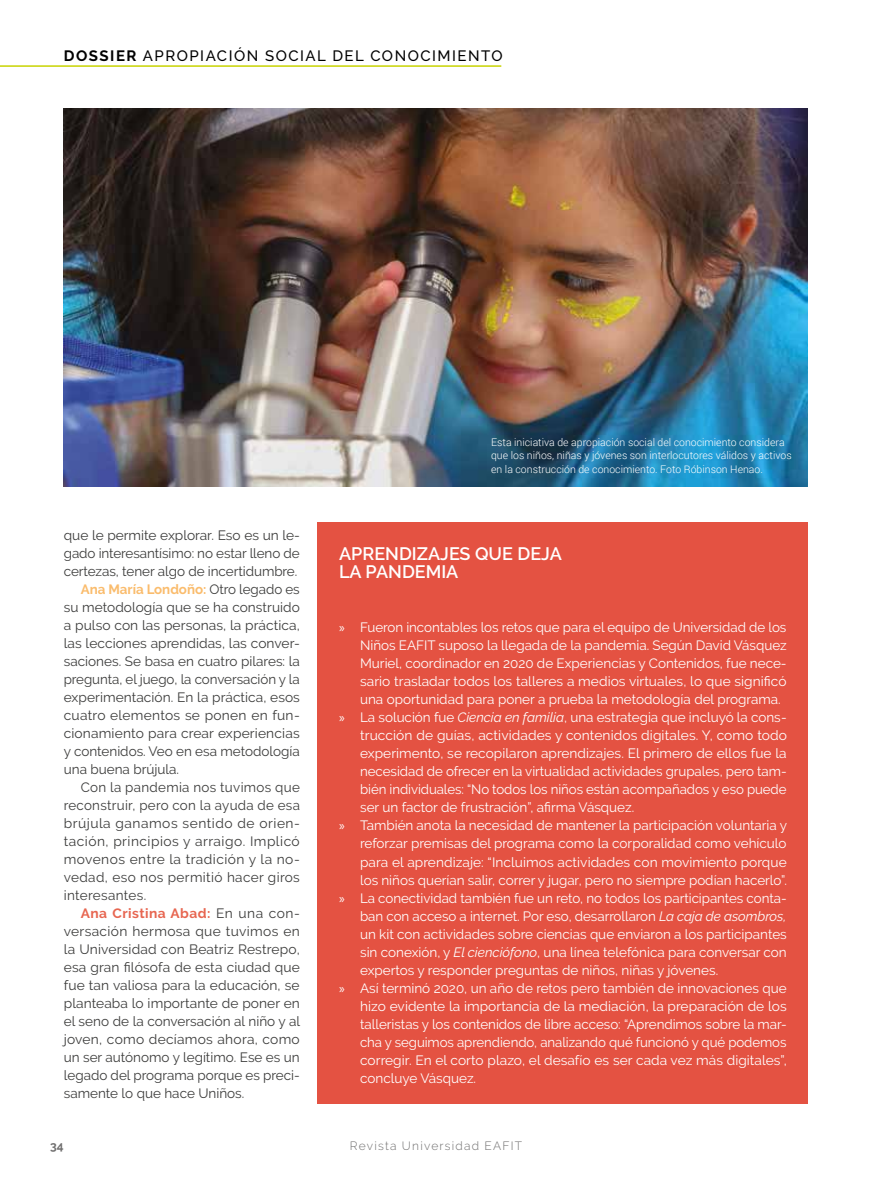
<style>
.page{position:relative;width:893px;height:1191px;background:#fff}
.page>*{position:absolute;margin:0;border:0;box-sizing:border-box;transform-origin:0 0}
.t1{font:600 18px/18px "Raleway";color:#fff}
.t2{font:500 15px "Raleway";letter-spacing:.1em;color:#000}
.t3{font:13.5px "Raleway";color:#fff}
.t4{font:13.5px "Raleway";letter-spacing:.005em;color:#3c3c3b}
.t5{font:13.5px "Raleway";letter-spacing:.025em;color:#3c3c3b}
.t6{font:13.5px "Raleway";letter-spacing:.035em;color:#3c3c3b}
.t7{font:13.5px "Raleway";letter-spacing:.03em;color:#3c3c3b}
.t8{font:700 13.5px "Raleway";color:#fabc6d}
.t9{font:700 13.5px "Raleway";letter-spacing:.03em;color:#e76651}
.t10{font:300 12px "Raleway";letter-spacing:.1em;color:#706f6f}
.t11{font:700 12px "Raleway";color:#706f6f}
.t12{font:300 10.5px/13.5px "Roboto";color:#fff}
.s1{font-weight:700}
.s2{font-weight:400;color:#3c3c3b}
.s3{font-family:"Myriad Pro"}
.s4{font-style:italic}
</style>
<div class="page">
<img style="left:64px;top:108px;width:744px;height:378px">
<div style="left:318px;top:522px;width:490px;height:581px;background:#e45242"></div>
<hr style="left:0;top:65px;width:501px;height:2px;background:#c8d300">
<p class="t2" style="left:64px;top:47px;width:441px"><span class="s1">DOSSIER</span> APROPIACIÓN SOCIAL DEL CONOCIMIENTO</p>
<p class="t4" style="left:64px;top:527px;width:238px">que le permite explorar. Eso es un le-</p>
<p class="t4" style="left:64px;top:545px;width:237px">gado interesantísimo: no estar lleno de</p>
<p class="t4" style="left:64px;top:563px;width:235px">certezas, tener algo de incertidumbre.</p>
<p class="t8" style="left:81px;top:582px;width:220px">Ana María Londoño: <span class="s2">Otro legado es</span></p>
<p class="t4" style="left:64px;top:599px;width:238px">su metodología que se ha construido</p>
<p class="t4" style="left:64px;top:617px;width:238px">a pulso con las personas, la práctica,</p>
<p class="t4" style="left:64px;top:635px;width:238px">las lecciones aprendidas, las conver-</p>
<p class="t4" style="left:64px;top:653px;width:238px">saciones. Se basa en cuatro pilares: la</p>
<p class="t4" style="left:64px;top:671px;width:238px">pregunta, el juego, la conversación y la</p>
<p class="t4" style="left:64px;top:689px;width:238px">experimentación. En la práctica, esos</p>
<p class="t4" style="left:64px;top:707px;width:238px">cuatro elementos se ponen en fun-</p>
<p class="t4" style="left:64px;top:725px;width:237px">cionamiento para crear experiencias</p>
<p class="t4" style="left:64px;top:743px;width:238px">y contenidos. Veo en esa metodología</p>
<p class="t4" style="left:64px;top:761px;width:117px">una buena brújula.</p>
<p class="t5" style="left:81px;top:779px;width:221px">Con la pandemia nos tuvimos que</p>
<p class="t4" style="left:64px;top:797px;width:238px">reconstruir, pero con la ayuda de esa</p>
<p class="t6" style="left:64px;top:815px;width:238px">brújula ganamos sentido de orien-</p>
<p class="t6" style="left:64px;top:833px;width:238px">tación, principios y arraigo. Implicó</p>
<p class="t7" style="left:64px;top:851px;width:238px">movenos entre la tradición y la no-</p>
<p class="t5" style="left:64px;top:869px;width:238px">vedad, eso nos permitió hacer giros</p>
<p class="t5" style="left:64px;top:887px;width:84px">interesantes.</p>
<p class="t9" style="left:81px;top:906px;width:221px">Ana Cristina Abad: <span class="s2">En una con-</span></p>
<p class="t5" style="left:64px;top:923px;width:238px">versación hermosa que tuvimos en</p>
<p class="t4" style="left:64px;top:941px;width:238px">la Universidad con Beatriz Restrepo,</p>
<p class="t4" style="left:64px;top:959px;width:238px">esa gran filósofa de esta ciudad que</p>
<p class="t4" style="left:64px;top:977px;width:237px">fue tan valiosa para la educación, se</p>
<p class="t4" style="left:64px;top:995px;width:238px">planteaba lo importante de poner en</p>
<p class="t4" style="left:64px;top:1013px;width:238px">el seno de la conversación al niño y al</p>
<p class="t4" style="left:64px;top:1031px;width:237px">joven, como decíamos ahora, como</p>
<p class="t4" style="left:64px;top:1049px;width:238px">un ser autónomo y legítimo. Ese es un</p>
<p class="t4" style="left:64px;top:1067px;width:238px">legado del programa porque es preci-</p>
<p class="t4" style="left:64px;top:1085px;width:182px">samente lo que hace Uniños.</p>
<p class="t12" style="left:491px;top:435px;width:302px">Esta iniciativa de apropiación social del conocimiento considera que los niños, niñas y jóvenes son interlocutores válidos y activos en la construcción de conocimiento. Foto Róbinson Henao.</p>
<h1 class="t1" style="left:339px;top:545px;width:224px">APRENDIZAJES QUE DEJA<br>LA PANDEMIA</h1>
<p class="t3" style="left:339px;top:620px;width:449px"><span class="s3">»</span> Fueron incontables los retos que para el equipo de Universidad de los</p>
<p class="t3" style="left:360px;top:638px;width:428px">Niños EAFIT suposo la llegada de la pandemia. Según David Vásquez</p>
<p class="t3" style="left:360px;top:656px;width:428px">Muriel, coordinador en 2020 de Experiencias y Contenidos, fue nece-</p>
<p class="t3" style="left:360px;top:674px;width:428px">sario trasladar todos los talleres a medios virtuales, lo que significó</p>
<p class="t3" style="left:360px;top:692px;width:422px">una oportunidad para poner a prueba la metodología del programa.</p>
<p class="t3" style="left:339px;top:710px;width:449px"><span class="s3">»</span> La solución fue <span class="s4">Ciencia en familia</span>, una estrategia que incluyó la cons-</p>
<p class="t3" style="left:360px;top:728px;width:428px">trucción de guías, actividades y contenidos digitales. Y, como todo</p>
<p class="t3" style="left:360px;top:746px;width:428px">experimento, se recopilaron aprendizajes. El primero de ellos fue la</p>
<p class="t3" style="left:360px;top:764px;width:428px">necesidad de ofrecer en la virtualidad actividades grupales, pero tam-</p>
<p class="t3" style="left:360px;top:782px;width:428px">bién individuales: “No todos los niños están acompañados y eso puede</p>
<p class="t3" style="left:360px;top:800px;width:276px">ser un factor de frustración”, afirma Vásquez.</p>
<p class="t3" style="left:339px;top:818px;width:449px"><span class="s3">»</span> También anota la necesidad de mantener la participación voluntaria y</p>
<p class="t3" style="left:360px;top:836px;width:428px">reforzar premisas del programa como la corporalidad como vehículo</p>
<p class="t3" style="left:360px;top:854px;width:428px">para el aprendizaje: “Incluimos actividades con movimiento porque</p>
<p class="t3" style="left:360px;top:872px;width:428px">los niños querían salir, correr y jugar, pero no siempre podían hacerlo”.</p>
<p class="t3" style="left:339px;top:890px;width:449px"><span class="s3">»</span> La conectividad también fue un reto, no todos los participantes conta-</p>
<p class="t3" style="left:360px;top:908px;width:428px">ban con acceso a internet. Por eso, desarrollaron <span class="s4">La caja de asombros,</span></p>
<p class="t3" style="left:360px;top:926px;width:428px">un kit con actividades sobre ciencias que enviaron a los participantes</p>
<p class="t3" style="left:360px;top:944px;width:428px">sin conexión, y <span class="s4">El cienciófono</span>, una línea telefónica para conversar con</p>
<p class="t3" style="left:360px;top:962px;width:360px">expertos y responder preguntas de niños, niñas y jóvenes.</p>
<p class="t3" style="left:339px;top:980px;width:449px"><span class="s3">»</span> Así terminó 2020, un año de retos pero también de innovaciones que</p>
<p class="t3" style="left:360px;top:998px;width:428px">hizo evidente la importancia de la mediación, la preparación de los</p>
<p class="t3" style="left:360px;top:1016px;width:428px">talleristas y los contenidos de libre acceso: “Aprendimos sobre la mar-</p>
<p class="t3" style="left:360px;top:1034px;width:428px">cha y seguimos aprendiendo, analizando qué funcionó y qué podemos</p>
<p class="t3" style="left:360px;top:1052px;width:428px">corregir. En el corto plazo, el desafío es ser cada vez más digitales”,</p>
<p class="t3" style="left:360px;top:1070px;width:118px">concluye Vásquez.</p>
<p class="t11" style="left:50px;top:1139px;width:15px">34</p>
<p class="t10" style="left:350px;top:1139px;width:174px">Revista Universidad EAFIT</p>
</div>
